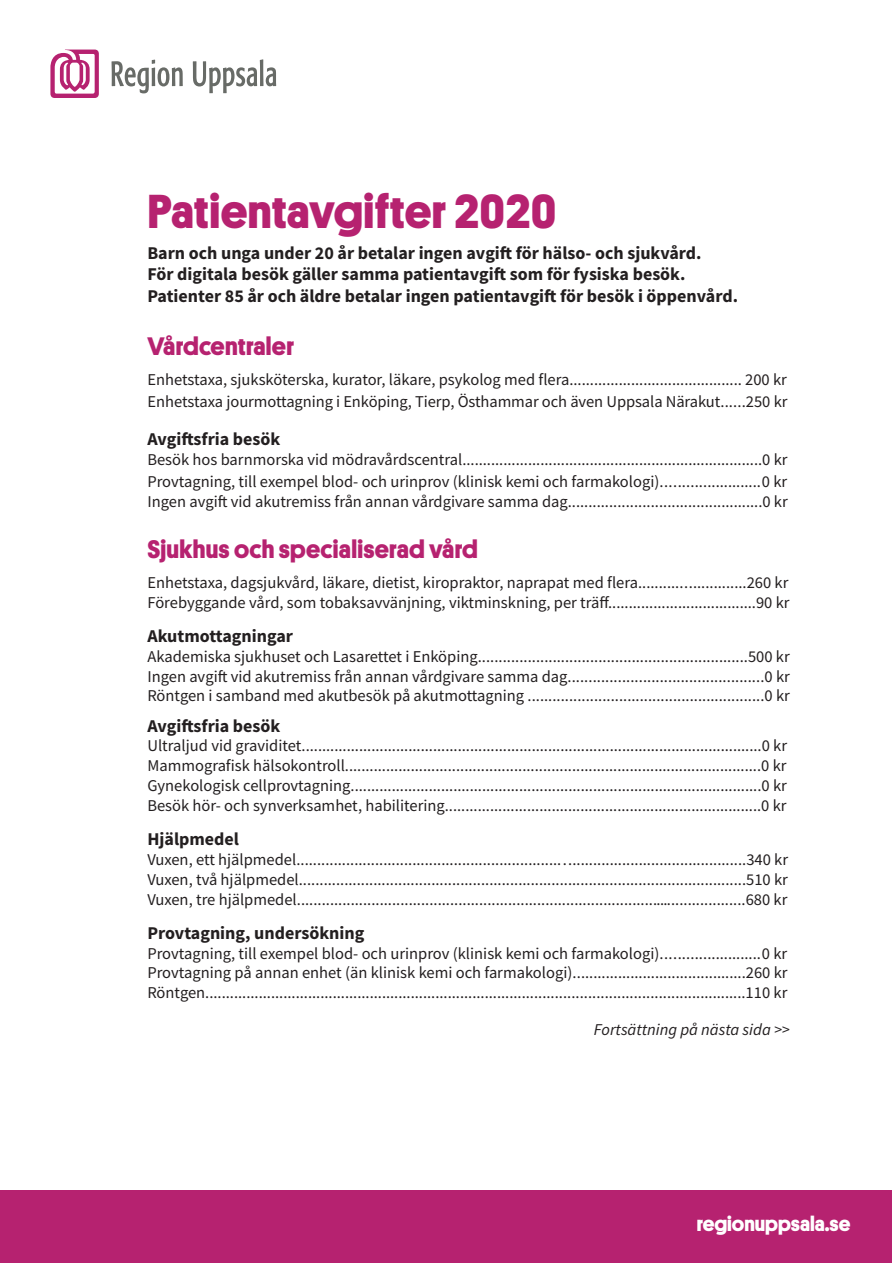
<style>
.page{position:relative;width:893px;height:1263px;background:#fff}
.page>*{position:absolute;margin:0;border:0;box-sizing:border-box;transform-origin:0 0}
.t1{font:700 48px "Platform";letter-spacing:.01em;color:#b62270}
.t2{font:700 25.5px "Platform";letter-spacing:.01em;color:#b62270}
.t3{font:700 21px "Platform";color:#fff}
.t4{font:700 18px/21.6px "Source Sans Pro";color:#231f20}
.t5{font:16.5px/19.8px "Source Sans Pro";color:#231f20;text-align:justify}
.t6{font:italic 16.5px "Source Sans Pro";color:#231f20}
</style>
<div class="page">
<div style="left:1px;top:1190px;width:891px;height:72px;background:#b62270"></div>
<svg style="left:193px;top:59px;width:83px;height:34px"></svg>
<svg style="left:112px;top:60px;width:71px;height:33px"></svg>
<svg style="left:50px;top:50px;width:49px;height:48px"></svg>
<h1 class="t1" style="left:147px;top:177px;width:411px">Patientavgifter 2020</h1>
<p class="t4" style="left:147px;top:242px;width:592px">Barn och unga under 20 år betalar ingen avgift för hälso- och sjukvård.<br>För digitala besök gäller samma patientavgift som för fysiska besök.<br>Patienter 85 år och äldre betalar ingen patientavgift för besök i öppenvård.</p>
<h2 class="t2" style="left:147px;top:327px;width:148px">Vårdcentraler</h2>
<p class="t5" style="left:147px;top:368px;width:642px;line-height:22.4px">Enhetstaxa, sjuksköterska, kurator, läkare, psykolog med flera.......................................... 200 kr<br>Enhetstaxa jourmottagning i Enköping, Tierp, Östhammar och även Uppsala Närakut......250 kr</p>
<p class="t4" style="left:147px;top:428px;width:135px">Avgiftsfria besök</p>
<p class="t5" style="left:147px;top:449px;width:642px;line-height:21.6px">Besök hos barnmorska vid mödravårdscentral.........................................................................0 kr<br>Provtagning, till exempel blod- och urinprov (klinisk kemi och farmakologi)........................0 kr</p>
<p class="t5" style="left:147px;top:491px;width:642px">Ingen avgift vid akutremiss från annan vårdgivare samma dag...............................................0 kr</p>
<h2 class="t2" style="left:147px;top:531px;width:332px">Sjukhus och specialiserad vård</h2>
<p class="t5" style="left:147px;top:572px;width:644px">Enhetstaxa, dagsjukvård, läkare, dietist, kiropraktor, naprapat med flera..........................260 kr<br>Förebyggande vård, som tobaksavvänjning, viktminskning, per träff....................................90 kr</p>
<p class="t4" style="left:147px;top:625px;width:147px">Akutmottagningar</p>
<p class="t5" style="left:147px;top:646px;width:644px">Akademiska sjukhuset och Lasarettet i Enköping.................................................................500 kr Ingen avgift vid akutremiss från annan vårdgivare samma dag...............................................0 kr Röntgen i samband med akutbesök på akutmottagning .........................................................0 kr</p>
<p class="t4" style="left:147px;top:714px;width:135px">Avgiftsfria besök</p>
<p class="t5" style="left:147px;top:736px;width:641px">Ultraljud vid graviditet................................................................................................................0 kr Mammografisk hälsokontroll.....................................................................................................0 kr Gynekologisk cellprovtagning....................................................................................................0 kr Besök hör- och synverksamhet, habilitering.............................................................................0 kr</p>
<p class="t4" style="left:147px;top:828px;width:93px">Hjälpmedel</p>
<p class="t5" style="left:147px;top:849px;width:642px">Vuxen, ett hjälpmedel............................................................................................................340 kr Vuxen, två hjälpmedel............................................................................................................510 kr Vuxen, tre hjälpmedel.............................................................................................................680 kr</p>
<p class="t4" style="left:147px;top:922px;width:218px">Provtagning, undersökning</p>
<p class="t5" style="left:147px;top:943px;width:642px">Provtagning, till exempel blod- och urinprov (klinisk kemi och farmakologi)........................0 kr Provtagning på annan enhet (än klinisk kemi och farmakologi)..........................................260 kr Röntgen...................................................................................................................................110 kr</p>
<p class="t6" style="left:594px;top:1019px;width:197px">Fortsättning på nästa sida &gt;&gt;</p>
<p class="t3" style="left:697px;top:1209px;width:155px">regionuppsala.se</p>
</div>
